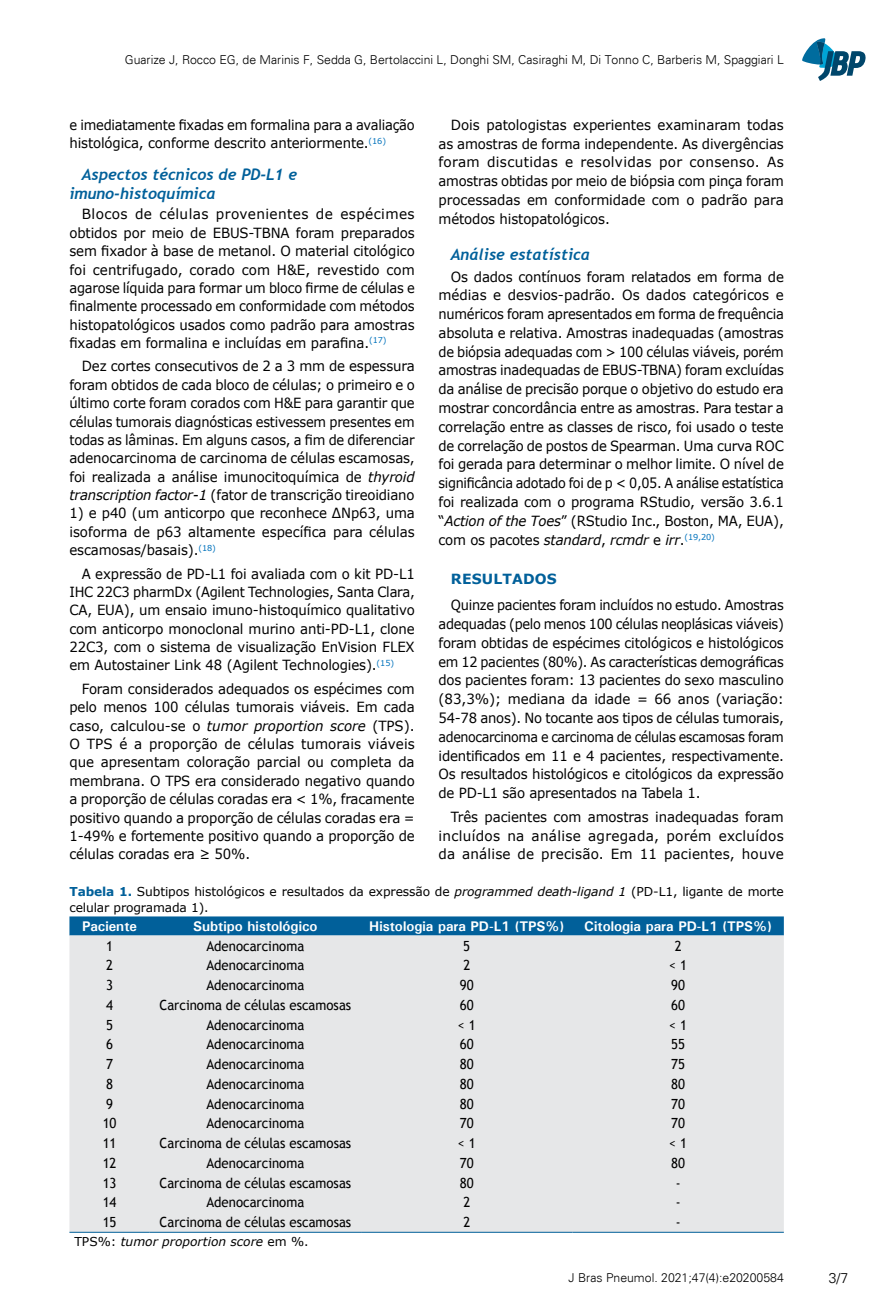
<style>
.page{position:relative;width:893px;height:1315px;background:#fff}
.page>*{position:absolute;margin:0;border:0;box-sizing:border-box;transform-origin:0 0}
.t1{font:italic 700 15.75px/18.9px "Trebuchet";color:#01609a}
.t2{font:14px/18.4px "Verdana";letter-spacing:-.01em;color:#000;text-align:justify;scale:.95 1}
.t3{font:14px/18.7px "Verdana";letter-spacing:-.01em;color:#000;scale:.93 1}
.t4{font:14px/18.4px "Verdana";letter-spacing:-.01em;color:#000;text-align:justify}
.t5{font:14px "Trebuchet MS";color:#000;scale:.94 1}
.t6{font:700 14px "Univers";color:#fff}
.t7{font:700 14px "Verdana";letter-spacing:.01em;color:#01609a}
.t8{font:300 14px "Univers";color:#000}
.t9{font:300 12.25px "Univers";color:#000}
.t10{font:12.25px/15.8px "Verdana";letter-spacing:-.01em;color:#000}
.t11{font:italic 12.25px "Verdana";color:#000}
.s1{font-style:italic}
.s2{font-weight:700;color:#01609a}
.s3{font-style:normal}
</style>
<div class="page">
<svg style="left:802px;top:38px;width:64px;height:43px"></svg>
<div style="left:69px;top:916px;width:715px;height:19px;background:#01609a"></div>
<div style="left:69px;top:935px;width:715px;height:296px;background:#e6e7e8"></div>
<hr style="left:69px;top:1231px;width:81px;height:1px;background:#01609a">
<hr style="left:150px;top:1231px;width:211px;height:1px;background:#01609a">
<hr style="left:361px;top:1231px;width:211px;height:1px;background:#01609a">
<hr style="left:572px;top:1231px;width:212px;height:1px;background:#01609a">
<p class="t9" style="left:125px;top:52px;width:660px">Guarize J, Rocco EG, de Marinis F, Sedda G, Bertolaccini L, Donghi SM, Casiraghi M, Di Tonno C, Barberis M, Spaggiari L</p>
<p class="t3" style="left:69px;top:116px;width:373px">e imediatamente fixadas em formalina para a avaliação histológica, conforme descrito anteriormente.<sup>(16)</sup></p>
<p class="t1" style="left:69px;top:165px;width:229px;text-indent:12px">Aspectos técnicos de PD-L1 e imuno-histoquímica</p>
<p class="t4" style="left:69px;top:205px;width:347px;text-indent:12px">Blocos de células provenientes de espécimes obtidos por meio de EBUS-TBNA foram preparados sem fixador à base de metanol. O material citológico foi centrifugado, corado com H&amp;E, revestido com agarose líquida para formar um bloco firme de células e finalmente processado em conformidade com métodos histopatológicos usados como padrão para amostras fixadas em formalina e incluídas em parafina.<sup>(17)</sup></p>
<p class="t2" style="left:69px;top:357px;width:365px;text-indent:12px">Dez cortes consecutivos de 2 a 3 mm de espessura foram obtidos de cada bloco de células; o primeiro e o último corte foram corados com H&amp;E para garantir que células tumorais diagnósticas estivessem presentes em todas as lâminas. Em alguns casos, a fim de diferenciar adenocarcinoma de carcinoma de células escamosas, foi realizada a análise imunocitoquímica de <span class="s1">thyroid transcription factor-1</span> (fator de transcrição tireoidiano</p>
<p class="t2" style="left:69px;top:504px;width:365px">1) e p40 (um anticorpo que reconhece ΔNp63, uma isoforma de p63 altamente específica para células escamosas/basais).<sup>(18)</sup></p>
<p class="t2" style="left:69px;top:564px;width:365px;text-indent:12px">A expressão de PD-L1 foi avaliada com o kit PD-L1<br>IHC 22C3 pharmDx (Agilent Technologies, Santa Clara, CA, EUA), um ensaio imuno-histoquímico qualitativo com anticorpo monoclonal murino anti-PD-L1, clone 22C3, com o sistema de visualização EnVision FLEX em Autostainer Link 48 (Agilent Technologies).<sup>(15)</sup></p>
<p class="t2" style="left:69px;top:680px;width:365px;text-indent:12px">Foram considerados adequados os espécimes com pelo menos 100 células tumorais viáveis. Em cada caso, calculou-se o <span class="s1">tumor proportion score</span> (TPS).<br>O TPS é a proporção de células tumorais viáveis que apresentam coloração parcial ou completa da membrana. O TPS era considerado negativo quando a proporção de células coradas era &lt; 1%, fracamente positivo quando a proporção de células coradas era = 1-49% e fortemente positivo quando a proporção de células coradas era ≥ 50%.</p>
<p class="t2" style="left:439px;top:116px;width:365px;text-indent:12px">Dois patologistas experientes examinaram todas as amostras de forma independente. As divergências foram discutidas e resolvidas por consenso. As amostras obtidas por meio de biópsia com pinça foram processadas em conformidade com o padrão para métodos histopatológicos.</p>
<p class="t1" style="left:451px;top:245px;width:141px">Análise estatística</p>
<p class="t2" style="left:439px;top:267px;width:365px;text-indent:12px">Os dados contínuos foram relatados em forma de médias e desvios-padrão. Os dados categóricos e numéricos foram apresentados em forma de frequência absoluta e relativa. Amostras inadequadas (amostras de biópsia adequadas com &gt; 100 células viáveis, porém amostras inadequadas de EBUS-TBNA) foram excluídas da análise de precisão porque o objetivo do estudo era mostrar concordância entre as amostras. Para testar a correlação entre as classes de risco, foi usado o teste de correlação de postos de Spearman. Uma curva ROC foi gerada para determinar o melhor limite. O nível de significância adotado foi de p &lt; 0,05. A análise estatística foi realizada com o programa RStudio, versão 3.6.1 “<span class="s1">Action of the Toes</span>” (RStudio Inc., Boston, MA, EUA), com os pacotes <span class="s1">standard</span>, <span class="s1">rcmdr</span> e <span class="s1">irr</span>.<sup>(19,20)</sup></p>
<p class="t7" style="left:451px;top:569px;width:107px">RESULTADOS</p>
<p class="t3" style="left:439px;top:596px;width:373px;text-align:justify;text-indent:12px">Quinze pacientes foram incluídos no estudo. Amostras adequadas (pelo menos 100 células neoplásicas viáveis) foram obtidas de espécimes citológicos e histológicos em 12 pacientes (80%). As características demográficas dos pacientes foram: 13 pacientes do sexo masculino (83,3%); mediana da idade = 66 anos (variação:<br>54-78 anos). No tocante aos tipos de células tumorais, adenocarcinoma e carcinoma de células escamosas foram identificados em 11 e 4 pacientes, respectivamente.<br>Os resultados histológicos e citológicos da expressão de PD-L1 são apresentados na Tabela 1.</p>
<p class="t2" style="left:439px;top:807px;width:365px;text-indent:12px">Três pacientes com amostras inadequadas foram incluídos na análise agregada, porém excluídos da análise de precisão. Em 11 pacientes, houve</p>
<p class="t10" style="left:69px;top:883px;width:716px"><span class="s2">Tabela 1.</span> Subtipos histológicos e resultados da expressão de <span class="s1">programmed death-ligand 1</span> (PD-L1, ligante de morte celular programada 1).</p>
<p class="t6" style="left:82px;top:917px;width:56px">Paciente</p>
<p class="t6" style="left:193px;top:917px;width:126px">Subtipo histológico</p>
<p class="t6" style="left:369px;top:917px;width:196px">Histologia para PD-L1 (TPS%)</p>
<p class="t6" style="left:584px;top:917px;width:189px">Citologia para PD-L1 (TPS%)</p>
<p class="t5" style="left:106px;top:937px;width:9px">1</p>
<p class="t5" style="left:206px;top:937px;width:106px">Adenocarcinoma</p>
<p class="t5" style="left:463px;top:937px;width:9px">5</p>
<p class="t5" style="left:675px;top:937px;width:9px">2</p>
<p class="t5" style="left:106px;top:957px;width:9px">2</p>
<p class="t5" style="left:206px;top:957px;width:106px">Adenocarcinoma</p>
<p class="t5" style="left:463px;top:957px;width:9px">2</p>
<p class="t5" style="left:669px;top:957px;width:20px">&lt; 1</p>
<p class="t5" style="left:106px;top:977px;width:9px">3</p>
<p class="t5" style="left:206px;top:977px;width:106px">Adenocarcinoma</p>
<p class="t5" style="left:460px;top:977px;width:16px">90</p>
<p class="t5" style="left:671px;top:977px;width:16px">90</p>
<p class="t5" style="left:106px;top:996px;width:9px">4</p>
<p class="t5" style="left:159px;top:996px;width:206px">Carcinoma de células escamosas</p>
<p class="t5" style="left:460px;top:996px;width:16px">60</p>
<p class="t5" style="left:671px;top:996px;width:16px">60</p>
<p class="t5" style="left:106px;top:1016px;width:9px">5</p>
<p class="t5" style="left:206px;top:1016px;width:106px">Adenocarcinoma</p>
<p class="t5" style="left:458px;top:1016px;width:20px">&lt; 1</p>
<p class="t5" style="left:669px;top:1016px;width:20px">&lt; 1</p>
<p class="t5" style="left:106px;top:1036px;width:9px">6</p>
<p class="t5" style="left:206px;top:1036px;width:106px">Adenocarcinoma</p>
<p class="t5" style="left:460px;top:1036px;width:16px">60</p>
<p class="t5" style="left:671px;top:1036px;width:16px">55</p>
<p class="t5" style="left:106px;top:1056px;width:9px">7</p>
<p class="t5" style="left:206px;top:1056px;width:106px">Adenocarcinoma</p>
<p class="t5" style="left:460px;top:1056px;width:16px">80</p>
<p class="t5" style="left:671px;top:1056px;width:16px">75</p>
<p class="t5" style="left:106px;top:1075px;width:9px">8</p>
<p class="t5" style="left:206px;top:1075px;width:106px">Adenocarcinoma</p>
<p class="t5" style="left:460px;top:1075px;width:16px">80</p>
<p class="t5" style="left:671px;top:1075px;width:16px">80</p>
<p class="t5" style="left:106px;top:1095px;width:9px">9</p>
<p class="t5" style="left:206px;top:1095px;width:106px">Adenocarcinoma</p>
<p class="t5" style="left:460px;top:1095px;width:16px">80</p>
<p class="t5" style="left:671px;top:1095px;width:16px">70</p>
<p class="t5" style="left:103px;top:1115px;width:16px">10</p>
<p class="t5" style="left:206px;top:1115px;width:106px">Adenocarcinoma</p>
<p class="t5" style="left:460px;top:1115px;width:16px">70</p>
<p class="t5" style="left:671px;top:1115px;width:16px">70</p>
<p class="t5" style="left:103px;top:1135px;width:16px">11</p>
<p class="t5" style="left:159px;top:1135px;width:206px">Carcinoma de células escamosas</p>
<p class="t5" style="left:458px;top:1135px;width:20px">&lt; 1</p>
<p class="t5" style="left:669px;top:1135px;width:20px">&lt; 1</p>
<p class="t5" style="left:103px;top:1154px;width:16px">12</p>
<p class="t5" style="left:206px;top:1154px;width:106px">Adenocarcinoma</p>
<p class="t5" style="left:460px;top:1154px;width:16px">70</p>
<p class="t5" style="left:671px;top:1154px;width:16px">80</p>
<p class="t5" style="left:103px;top:1174px;width:16px">13</p>
<p class="t5" style="left:159px;top:1174px;width:206px">Carcinoma de células escamosas</p>
<p class="t5" style="left:460px;top:1174px;width:16px">80</p>
<p class="t5" style="left:676px;top:1174px;width:7px">-</p>
<p class="t5" style="left:103px;top:1194px;width:16px">14</p>
<p class="t5" style="left:206px;top:1194px;width:106px">Adenocarcinoma</p>
<p class="t5" style="left:463px;top:1194px;width:9px">2</p>
<p class="t5" style="left:676px;top:1194px;width:7px">-</p>
<p class="t5" style="left:103px;top:1214px;width:16px">15</p>
<p class="t5" style="left:159px;top:1214px;width:206px">Carcinoma de células escamosas</p>
<p class="t5" style="left:463px;top:1214px;width:9px">2</p>
<p class="t5" style="left:676px;top:1214px;width:7px">-</p>
<p class="t11" style="left:74px;top:1233px;width:236px"><span class="s3">TPS%:</span> tumor proportion score <span class="s3">em %.</span></p>
<p class="t9" style="left:569px;top:1270px;width:217px">J Bras Pneumol. 2021;47(4):e20200584</p>
<p class="t8" style="left:829px;top:1269px;width:21px">3/7</p>
</div>
